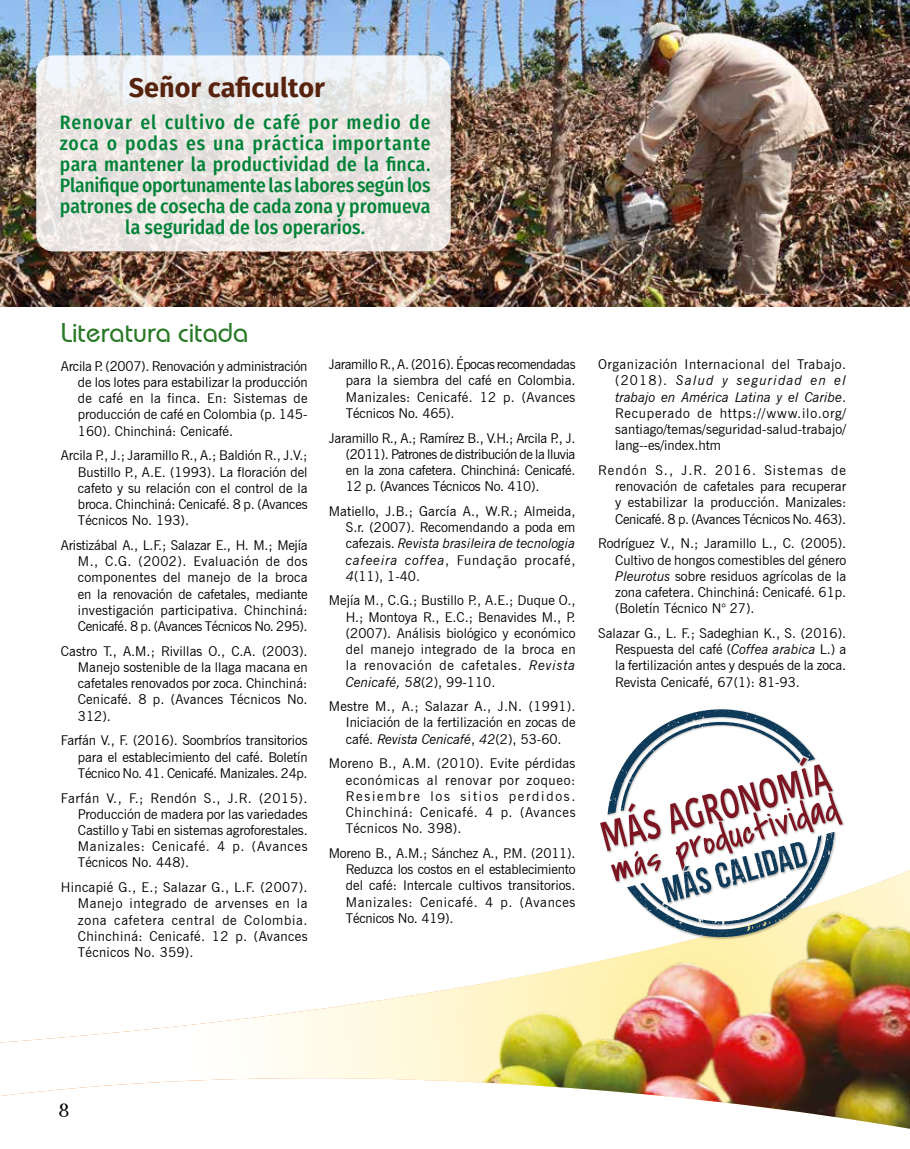
<style>
.page{position:relative;width:910px;height:1149px;background:#fff}
.page>*{position:absolute;margin:0;border:0;box-sizing:border-box;transform-origin:0 0}
.t1{font:500 27px "Bauhaus IT Cby BT";color:#297825}
.t2{font:700 27px "Fira Sans";color:#57230f}
.t3{font:500 19.5px/21px "Fira Sans Condensed";letter-spacing:.005em;color:#008237;text-align:center}
.t4{font:18px "Aubrey";color:#000}
.t5{font:13.5px/16.2px "News Gothic BT";color:#000;text-align:justify}
.s1{font-style:italic}
</style>
<div class="page">
<svg style="left:0;top:1000px;width:378px;height:96px"></svg>
<img style="left:378px;top:870px;width:532px;height:258px">
<img style="left:598px;top:819px;width:248px;height:121px">
<svg style="left:600px;top:709px;width:242px;height:228px"></svg>
<img style="left:0;top:0;width:910px;height:306px">
<svg style="left:36px;top:55px;width:415px;height:196px;background:#ebe7e6"></svg>
<h1 class="t2" style="left:129px;top:69px;width:198px">Señor caficultor</h1>
<p class="t3" style="left:60px;top:110px;width:372px">Renovar el cultivo de café por medio de zoca o podas es una práctica importante para mantener la productividad de la finca.<br>Planifique oportunamente las labores según los patrones de cosecha de cada zona y promueva la seguridad de los operarios.</p>
<h1 class="t1" style="left:61px;top:316px;width:189px">Literatura citada</h1>
<p class="t5" style="left:78px;top:358px;width:231px;text-indent:-17px">Arcila P. (2007). Renovación y administración de los lotes para estabilizar la producción de café en la finca. En: Sistemas de producción de café en Colombia (p. 145- 160). Chinchiná: Cenicafé.</p>
<p class="t5" style="left:78px;top:447px;width:231px;text-indent:-17px">Arcila P., J.; Jaramillo R., A.; Baldión R., J.V.; Bustillo P., A.E. (1993). La floración del cafeto y su relación con el control de la broca. Chinchiná: Cenicafé. 8 p. (Avances Técnicos No. 193).</p>
<p class="t5" style="left:78px;top:537px;width:231px;text-indent:-17px">Aristizábal A., L.F.; Salazar E., H. M.; Mejía M., C.G. (2002). Evaluación de dos componentes del manejo de la broca en la renovación de cafetales, mediante investigación participativa. Chinchiná:<br>Cenicafé. 8 p. (Avances Técnicos No. 295).</p>
<p class="t5" style="left:78px;top:642px;width:231px;text-indent:-17px">Castro T., A.M.; Rivillas O., C.A. (2003).<br>Manejo sostenible de la llaga macana en cafetales renovados por zoca. Chinchiná:<br>Cenicafé. 8 p. (Avances Técnicos No.<br>312).</p>
<p class="t5" style="left:78px;top:732px;width:231px;text-indent:-17px">Farfán V., F. (2016). Soombríos transitorios para el establecimiento del café. Boletín Técnico No. 41. Cenicafé. Manizales. 24p.</p>
<p class="t5" style="left:78px;top:789px;width:231px;text-indent:-17px">Farfán V., F.; Rendón S., J.R. (2015).<br>Producción de madera por las variedades Castillo y Tabi en sistemas agroforestales.<br>Manizales: Cenicafé. 4 p. (Avances Técnicos No. 448).</p>
<p class="t5" style="left:78px;top:878px;width:231px;text-indent:-17px">Hincapié G., E.; Salazar G., L.F. (2007).<br>Manejo integrado de arvenses en la zona cafetera central de Colombia.<br>Chinchiná: Cenicafé. 12 p. (Avances Técnicos No. 359).</p>
<p class="t5" style="left:346px;top:356px;width:231px;text-indent:-17px">Jaramillo R., A. (2016). Épocas recomendadas para la siembra del café en Colombia.<br>Manizales: Cenicafé. 12 p. (Avances Técnicos No. 465).</p>
<p class="t5" style="left:346px;top:429px;width:231px;text-indent:-17px">Jaramillo R., A.; Ramírez B., V.H.; Arcila P., J. (2011). Patrones de distribución de la lluvia en la zona cafetera. Chinchiná: Cenicafé.<br>12 p. (Avances Técnicos No. 410).</p>
<p class="t5" style="left:346px;top:502px;width:231px;text-indent:-17px">Matiello, J.B.; García A., W.R.; Almeida, S.r. (2007). Recomendando a poda em cafezais. <span class="s1">Revista brasileira de tecnologia cafeeira coffea</span>, Fundação procafé, <span class="s1">4</span>(11), 1-40.</p>
<p class="t5" style="left:346px;top:592px;width:231px;text-indent:-17px">Mejía M., C.G.; Bustillo P., A.E.; Duque O., H.; Montoya R., E.C.; Benavides M., P. (2007). Análisis biológico y económico del manejo integrado de la broca en la renovación de cafetales. <span class="s1">Revista Cenicafé, 58</span>(2), 99-110.</p>
<p class="t5" style="left:346px;top:698px;width:231px;text-indent:-17px">Mestre M., A.; Salazar A., J.N. (1991).<br>Iniciación de la fertilización en zocas de café. <span class="s1">Revista Cenicafé</span>, <span class="s1">42</span>(2), 53-60.</p>
<p class="t5" style="left:346px;top:755px;width:231px;text-indent:-17px">Moreno B., A.M. (2010). Evite pérdidas económicas al renovar por zoqueo:<br>Resiembre los sitios perdidos.<br>Chinchiná: Cenicafé. 4 p. (Avances Técnicos No. 398).</p>
<p class="t5" style="left:346px;top:844px;width:231px;text-indent:-17px">Moreno B., A.M.; Sánchez A., P.M. (2011).<br>Reduzca los costos en el establecimiento del café: Intercale cultivos transitorios.<br>Manizales: Cenicafé. 4 p. (Avances Técnicos No. 419).</p>
<p class="t5" style="left:615px;top:356px;width:233px;text-indent:-17px">Organización Internacional del Trabajo. (2018). <span class="s1">Salud y seguridad en el trabajo en América Latina y el Caribe</span>.<br>Recuperado de https://www.ilo.org/ santiago/temas/seguridad-salud-trabajo/ lang--es/index.htm</p>
<p class="t5" style="left:615px;top:462px;width:233px;text-indent:-17px">Rendón S., J.R. 2016. Sistemas de renovación de cafetales para recuperar y estabilizar la producción. Manizales:<br>Cenicafé. 8 p. (Avances Técnicos No. 463).</p>
<p class="t5" style="left:615px;top:535px;width:233px;text-indent:-17px">Rodríguez V., N.; Jaramillo L., C. (2005).<br>Cultivo de hongos comestibles del género <span class="s1">Pleurotus</span> sobre residuos agrícolas de la zona cafetera. Chinchiná: Cenicafé. 61p. (Boletín Técnico N° 27).</p>
<p class="t5" style="left:615px;top:624px;width:233px;text-indent:-17px">Salazar G., L. F.; Sadeghian K., S. (2016).<br>Respuesta del café (<span class="s1">Coffea arabica</span> L.) a la fertilización antes y después de la zoca.<br>Revista Cenicafé, 67(1): 81-93.</p>
<h3 class="t4" style="left:60px;top:1100px;width:12px">8</h3>
</div>
